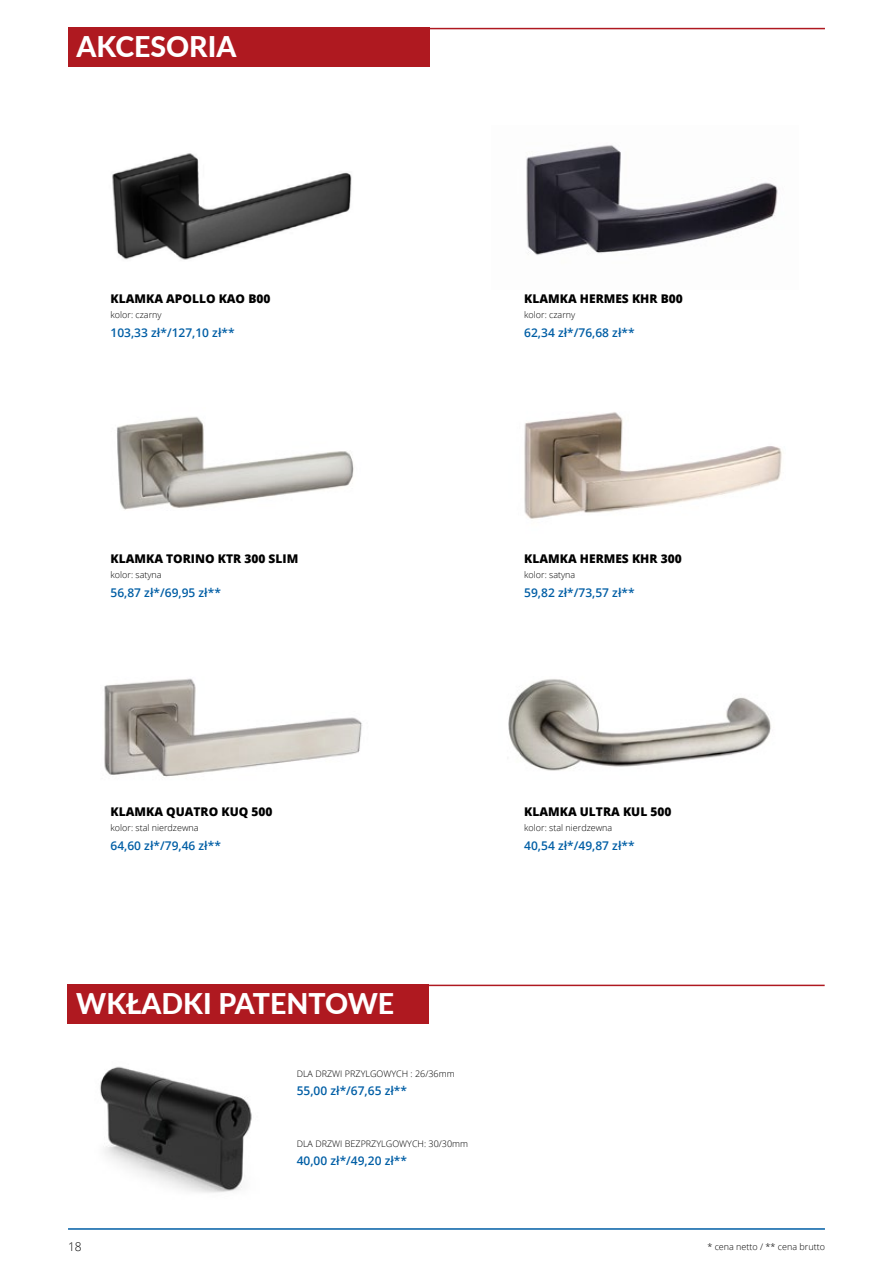
<style>
.page{position:relative;width:893px;height:1263px;background:#fff}
.page>*{position:absolute;margin:0;border:0;box-sizing:border-box;transform-origin:0 0}
.t1{font:800 28.5px "Lato";color:#fff}
.t2{font:600 12px "Open Sans";color:#005ea5}
.t3{font:800 12px "Open Sans";color:#000}
.t4{font:300 12px "Open Sans";color:#000}
.t5{font:300 9px "Open Sans";color:#000}
</style>
<div class="page">
<hr style="left:68px;top:1228px;width:757px;height:2px;background:#005ea5">
<img style="left:67px;top:1017px;width:214px;height:176px">
<img style="left:508px;top:679px;width:263px;height:92px">
<img style="left:104px;top:678px;width:258px;height:99px">
<img style="left:117px;top:416px;width:237px;height:94px">
<div style="left:68px;top:28px;width:361px;height:39px;background:#af1920"></div>
<hr style="left:68px;top:28px;width:757px;height:1px;background:#af1920">
<div style="left:68px;top:984px;width:361px;height:39px;background:#af1920"></div>
<hr style="left:68px;top:985px;width:757px;height:1px;background:#af1920">
<img style="left:112px;top:153px;width:240px;height:107px">
<img style="left:526px;top:145px;width:252px;height:110px">
<img style="left:524px;top:412px;width:258px;height:107px">
<h1 class="t1" style="left:77px;top:25px;width:161px">AKCESORIA</h1>
<h2 class="t3" style="left:111px;top:289px;width:161px">KLAMKA APOLLO KAO B00</h2>
<p class="t5" style="left:111px;top:308px;width:53px">kolor: czarny</p>
<h2 class="t2" style="left:111px;top:324px;width:126px">103,33 zł*/127,10 zł**</h2>
<h2 class="t3" style="left:524px;top:289px;width:160px">KLAMKA HERMES KHR B00</h2>
<p class="t5" style="left:524px;top:308px;width:53px">kolor: czarny</p>
<h2 class="t2" style="left:524px;top:324px;width:112px">62,34 zł*/76,68 zł**</h2>
<h2 class="t3" style="left:111px;top:549px;width:189px">KLAMKA TORINO KTR 300 SLIM</h2>
<p class="t5" style="left:111px;top:569px;width:53px">kolor: satyna</p>
<h2 class="t2" style="left:111px;top:584px;width:112px">56,87 zł*/69,95 zł**</h2>
<h2 class="t3" style="left:524px;top:549px;width:159px">KLAMKA HERMES KHR 300</h2>
<p class="t5" style="left:524px;top:569px;width:53px">kolor: satyna</p>
<h2 class="t2" style="left:524px;top:584px;width:112px">59,82 zł*/73,57 zł**</h2>
<h2 class="t3" style="left:111px;top:802px;width:163px">KLAMKA QUATRO KUQ 500</h2>
<p class="t5" style="left:111px;top:821px;width:90px">kolor: stal nierdzewna</p>
<h2 class="t2" style="left:111px;top:837px;width:112px">64,60 zł*/79,46 zł**</h2>
<h1 class="t1" style="left:76px;top:982px;width:319px">WKŁADKI PATENTOWE</h1>
<p class="t5" style="left:297px;top:1067px;width:159px">DLA DRZWI PRZYLGOWYCH : 26/36mm</p>
<h2 class="t2" style="left:297px;top:1083px;width:112px">55,00 zł*/67,65 zł**</h2>
<p class="t5" style="left:297px;top:1137px;width:173px">DLA DRZWI BEZPRZYLGOWYCH: 30/30mm</p>
<h2 class="t2" style="left:297px;top:1153px;width:112px">40,00 zł*/49,20 zł**</h2>
<h2 class="t3" style="left:524px;top:802px;width:149px">KLAMKA ULTRA KUL 500</h2>
<p class="t5" style="left:524px;top:821px;width:90px">kolor: stal nierdzewna</p>
<h2 class="t2" style="left:524px;top:837px;width:112px">40,54 zł*/49,87 zł**</h2>
<h2 class="t4" style="left:68px;top:1238px;width:15px">18</h2>
<p class="t5" style="left:707px;top:1240px;width:119px">* cena netto / ** cena brutto</p>
</div>
